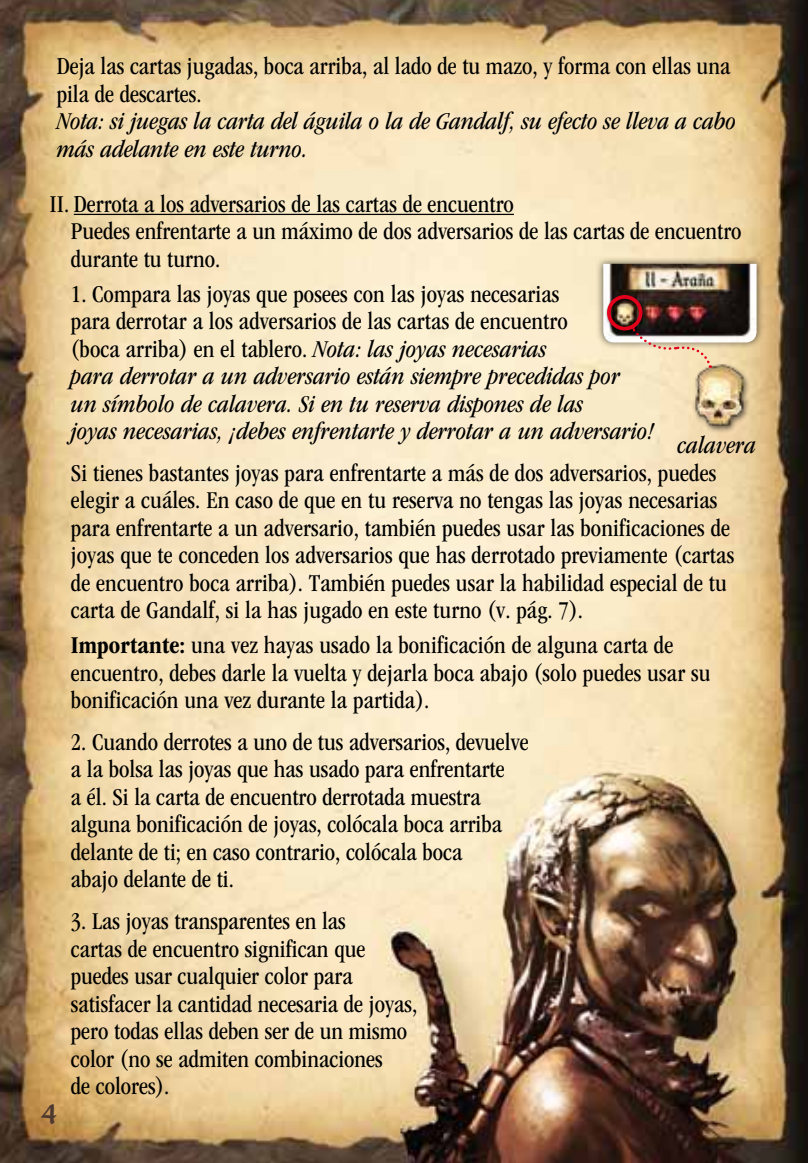
<style>
.page{position:relative;width:808px;height:1163px;background:#fff}
.page>*{position:absolute;margin:0;border:0;box-sizing:border-box;transform-origin:0 0}
.t1{font:40.5px "House Holiday TTF Gothic";color:#4e3931;scale:1.11 1}
.t2{font:condensed 25px/27.5px "ITC Garamond Std";color:#000}
.t3{font:italic condensed 25px/27.5px "ITC Garamond Std";letter-spacing:.005em;color:#000}
.s1{font-style:normal}
.s2{font-weight:700}
</style>
<div class="page">
<img style="left:0;top:0;width:808px;height:1162px">
<div style="left:595px;top:256px;width:169px;height:93px;background:#000;opacity:.6"></div>
<img style="left:603px;top:264px;width:153px;height:78px">
<div style="left:692px;top:362px;width:58px;height:71px;background:#000;opacity:.6"></div>
<img style="left:694px;top:360px;width:50px;height:70px">
<div style="left:605px;top:293px;width:42px;height:42px;background:#000;opacity:.75"></div>
<div style="left:607px;top:295px;width:35px;height:35px;border:4px solid #e2001a;border-radius:50%"></div>
<svg style="left:630px;top:326px;width:82px;height:42px;background:#c0ac97"></svg>
<hr style="left:74px;top:214px;width:440px;height:1px;background:#000">
<p class="t2" style="left:57px;top:53px;width:675px">Deja las cartas jugadas, boca arriba, al lado de tu mazo, y forma con ellas una pila de descartes.</p>
<p class="t3" style="left:57px;top:108px;width:681px">Nota: si juegas la carta del águila o la de Gandalf, su efecto se lleva a cabo más adelante en este turno.</p>
<p class="t2" style="left:71px;top:190px;width:672px;text-indent:-21px">II. Derrota a los adversarios de las cartas de encuentro<br>Puedes enfrentarte a un máximo de dos adversarios de las cartas de encuentro durante tu turno.</p>
<p class="t3" style="left:71px;top:280px;width:585px"><span class="s1">1. Compara las joyas que posees con las joyas necesarias<br>para derrotar a los adversarios de las cartas de encuentro<br>(boca arriba) en el tablero.</span> Nota: las joyas necesarias<br>para derrotar a un adversario están siempre precedidas por<br>un símbolo de calavera. Si en tu reserva dispones de las<br>joyas necesarias, ¡debes enfrentarte y derrotar a un adversario!</p>
<p class="t2" style="left:71px;top:459px;width:665px">Si tienes bastantes joyas para enfrentarte a más de dos adversarios, puedes elegir a cuáles. En caso de que en tu reserva no tengas las joyas necesarias para enfrentarte a un adversario, también puedes usar las bonificaciones de joyas que te conceden los adversarios que has derrotado previamente (cartas de encuentro boca arriba). También puedes usar la habilidad especial de tu carta de Gandalf, si la has jugado en este turno (v. pág. 7).</p>
<p class="t2" style="left:71px;top:631px;width:641px"><span class="s2">Importante:</span> una vez hayas usado la bonificación de alguna carta de encuentro, debes darle la vuelta y dejarla boca abajo (solo puedes usar su bonificación una vez durante la partida).</p>
<p class="t2" style="left:71px;top:728px;width:459px">2. Cuando derrotes a uno de tus adversarios, devuelve a la bolsa las joyas que has usado para enfrentarte<br>a él. Si la carta de encuentro derrotada muestra alguna bonificación de joyas, colócala boca arriba delante de ti; en caso contrario, colócala boca<br>abajo delante de ti.</p>
<p class="t2" style="left:71px;top:907px;width:348px">3. Las joyas transparentes en las<br>cartas de encuentro significan que puedes usar cualquier color para satisfacer la cantidad necesaria de joyas, pero todas ellas deben ser de un mismo color (no se admiten combinaciones<br>de colores).</p>
<h1 class="t1" style="left:41px;top:1093px;width:15px">4</h1>
<p class="t3" style="left:677px;top:431px;width:80px">calavera</p>
</div>
